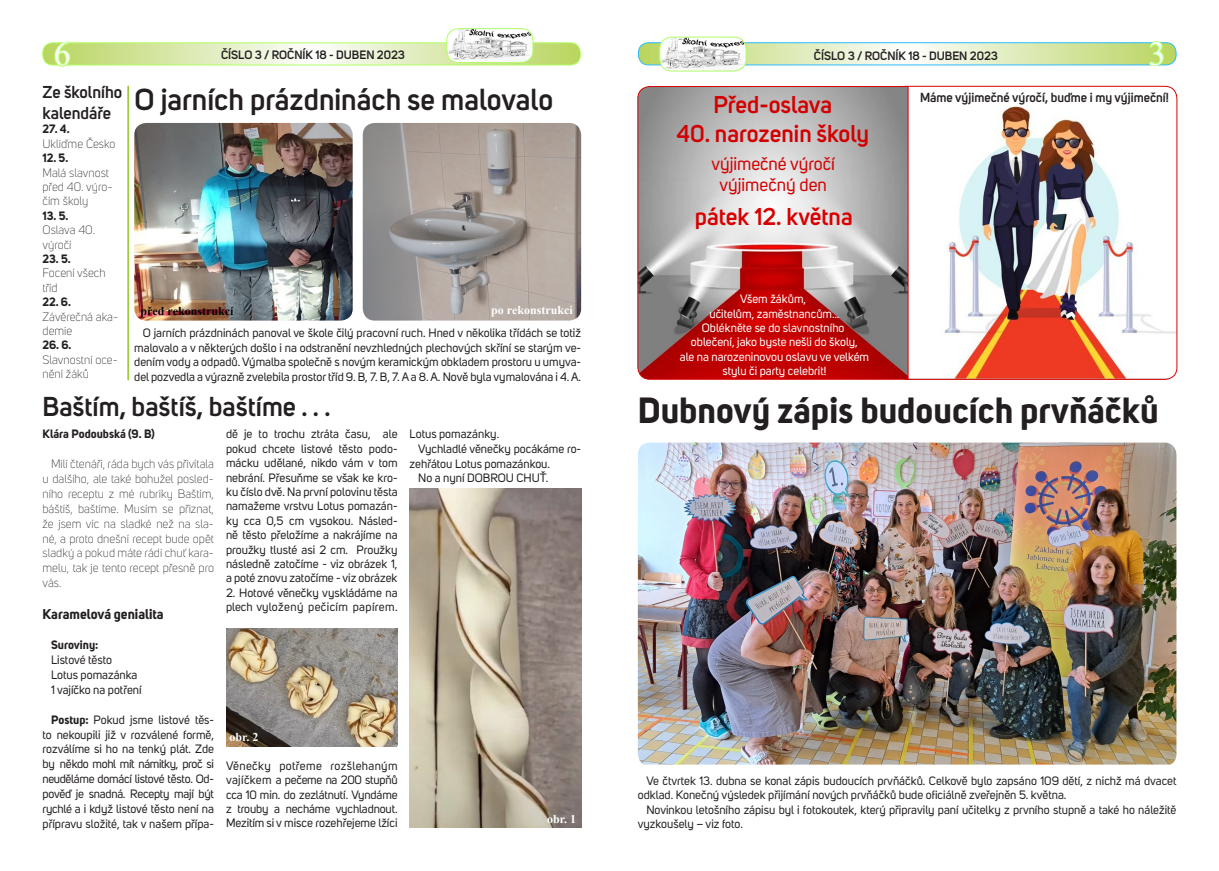
<style>
.page{position:relative;width:1219px;height:871px;background:#fff}
.page>*{position:absolute;margin:0;border:0;box-sizing:border-box;transform-origin:0 0}
.t1{font:700 36px "Uni Sans";color:#231f20}
.t2{font:33.7px "Times New Roman";color:#fff}
.t3{font:33.7px "Times New Roman";color:#f4ffff}
.t4{font:600 30px "Uni Sans";color:#231f20}
.t5{font:600 27px "Uni Sans";color:#231f20}
.t6{font:600 24px "Uni Sans";color:#d20001}
.t7{font:600 24px "Uni Sans";color:#d80001}
.t8{font:18px "Uni Sans";color:#d20001}
.t9{font:600 17px "Uni Sans";color:#231f20}
.t10{font:700 14px "Uni Sans";color:#231f20}
.t11{font:600 13px "Uni Sans";color:#231f20}
.t12{font:12px/14.4px "Uni Sans";color:#231f20;text-align:justify}
.t13{font:300 12px/14.9px "Uni Sans";color:#231f20}
.t14{font:12px "Uni Sans";color:#fff}
.t15{font:700 12px "Uni Sans";color:#231f20}
.t16{font:600 12px "Uni Sans";color:#231f20}
.t17{font:700 12px "Times New Roman";color:#fff}
.t18{font:700 12px "Times New Roman";color:#040503}
.s1{font-weight:700}
</style>
<div class="page">
<div style="left:446px;top:28px;width:87px;height:35px;border:1px solid #b2ff66;border-radius:12px"></div>
<svg style="left:43px;top:29px;width:537px;height:38px"></svg>
<svg style="left:638px;top:37px;width:538px;height:34px"></svg>
<svg style="left:909px;top:85px;width:269px;height:295px"></svg>
<svg style="left:637px;top:85px;width:272px;height:295px;background:#b78888"></svg>
<img style="left:638px;top:442px;width:538px;height:322px">
<img style="left:363px;top:123px;width:218px;height:197px">
<img style="left:134px;top:123px;width:219px;height:197px">
<hr style="left:128px;top:86px;width:1px;height:294px;background:#9ecb3a">
<img style="left:410px;top:488px;width:171px;height:338px">
<img style="left:226px;top:628px;width:172px;height:118px">
<p class="t2" style="left:54px;top:30px;width:18px">6</p>
<p class="t16" style="left:221px;top:48px;width:185px">ČÍSLO 3 / ROČNÍK 18 - DUBEN 2023</p>
<p class="t16" style="left:814px;top:48px;width:185px">ČÍSLO 3 / ROČNÍK 18 - DUBEN 2023</p>
<p class="t3" style="left:1149px;top:30px;width:18px">3</p>
<p class="t9" style="left:43px;top:82px;width:81px">Ze školního</p>
<p class="t9" style="left:43px;top:103px;width:70px">kalendáře</p>
<p class="t15" style="left:43px;top:121px;width:29px">27. 4.</p>
<p class="t13" style="left:43px;top:136px;width:75px">Ukliďme Česko</p>
<p class="t15" style="left:43px;top:150px;width:27px">12. 5.</p>
<p class="t13" style="left:43px;top:165px;width:72px;line-height:14.4px">Malá slavnost před 40. výro&shy;čím školy</p>
<p class="t15" style="left:43px;top:208px;width:27px">13. 5.</p>
<p class="t13" style="left:43px;top:223px;width:54px;line-height:14.4px">Oslava 40. výročí</p>
<p class="t15" style="left:43px;top:251px;width:30px">23. 5.</p>
<p class="t13" style="left:43px;top:266px;width:65px;line-height:14.4px">Focení všech tříd</p>
<p class="t15" style="left:43px;top:294px;width:30px">22. 6.</p>
<p class="t13" style="left:43px;top:309px;width:77px;line-height:14.4px">Závěrečná aka&shy;demie</p>
<p class="t15" style="left:43px;top:337px;width:31px">26. 6.</p>
<p class="t13" style="left:43px;top:352px;width:77px;line-height:14.4px">Slavnostní oce&shy;nění žáků</p>
<p class="t4" style="left:135px;top:81px;width:420px">O jarních prázdninách se malovalo</p>
<p class="t18" style="left:141px;top:302px;width:94px">před rekonstrukcí</p>
<p class="t17" style="left:491px;top:301px;width:83px">po rekonstrukci</p>
<p class="t12" style="left:134px;top:326px;width:448px;text-indent:9px">O jarních prázdninách panoval ve škole čilý pracovní ruch. Hned v několika třídách se totiž malovalo a v některých došlo i na odstranění nevzhledných plechových skříní se starým ve&shy;dením vody a odpadů. Výmalba společně s novým keramickým obkladem prostoru u umyva&shy;del pozvedla a výrazně zvelebila prostor tříd 9. B, 7. B, 7. A a 8. A. Nově byla vymalována i 4. A.</p>
<p class="t5" style="left:43px;top:390px;width:290px">Baštím, baštíš, baštíme . . .</p>
<p class="t15" style="left:43px;top:426px;width:114px">Klára Podoubská (9. B)</p>
<p class="t13" style="left:43px;top:456px;width:173px;text-align:justify;text-indent:9px">Milí čtenáři, ráda bych vás přivítala u dalšího, ale také bohužel posled&shy;ního receptu z mé rubriky Baštím, báštíš, baštíme. Musím se přiznat, že jsem víc na sladké než na sla&shy;né, a proto dnešní recept bude opět sladký a pokud máte rádi chuť kara&shy;melu, tak je tento recept přesně pro vás.</p>
<p class="t10" style="left:43px;top:605px;width:123px">Karamelová genialita</p>
<p class="t15" style="left:51px;top:637px;width:49px">Suroviny:</p>
<p class="t12" style="left:51px;top:652px;width:63px">Listové těsto</p>
<p class="t12" style="left:51px;top:667px;width:88px">Lotus pomazánka</p>
<p class="t12" style="left:51px;top:682px;width:92px">1 vajíčko na potření</p>
<p class="t12" style="left:43px;top:712px;width:173px;line-height:14.9px;text-indent:9px"><span class="s1">Postup:</span> Pokud jsme listové těs&shy;to nekoupili již v rozválené formě, rozválíme si ho na tenký plát. Zde by někdo mohl mít námitky, proč si neuděláme domácí listové těsto. Od&shy;pověď je snadná. Recepty mají být rychlé a i když listové těsto není na přípravu složité, tak v našem přípa-</p>
<p class="t12" style="left:226px;top:427px;width:173px">dě je to trochu ztráta času, ale pokud chcete listové těsto podo&shy;mácku udělané, nikdo vám v tom nebrání. Přesuňme se však ke kro&shy;ku číslo dvě. Na první polovinu těsta namažeme vrstvu Lotus pomazán&shy;ky cca 0,5 cm vysokou. Násled&shy;ně těsto přeložíme a nakrájíme na proužky tlusté asi 2 cm. Proužky následně zatočíme - viz obrázek 1, a poté znovu zatočíme - viz obrázek</p>
<p class="t12" style="left:226px;top:585px;width:173px">2. Hotové věnečky vyskládáme na plech vyložený pečicím papírem.</p>
<p class="t17" style="left:230px;top:728px;width:30px">obr. 2</p>
<p class="t12" style="left:226px;top:758px;width:173px">Věnečky potřeme rozšlehaným vajíčkem a pečeme na 200 stupňů cca 10 min. do zezlátnutí. Vyndáme z trouby a necháme vychladnout.<br>Mezitím si v misce rozehřejeme lžíci</p>
<p class="t12" style="left:410px;top:427px;width:91px">Lotus pomazánky.</p>
<p class="t12" style="left:410px;top:441px;width:173px;text-indent:9px">Vychladlé věnečky pocákáme ro&shy;zehřátou Lotus pomazánkou.</p>
<p class="t12" style="left:418px;top:471px;width:132px">No a nyní DOBROU CHUŤ.</p>
<p class="t17" style="left:547px;top:810px;width:30px">obr. 1</p>
<p class="t6" style="left:713px;top:90px;width:120px">Před-oslava</p>
<p class="t6" style="left:676px;top:119px;width:194px">40. narozenin školy</p>
<p class="t8" style="left:711px;top:153px;width:125px">výjimečné výročí</p>
<p class="t8" style="left:720px;top:174px;width:109px">výjimečný den</p>
<p class="t7" style="left:695px;top:202px;width:159px">pátek 12. května</p>
<p class="t14" style="left:740px;top:292px;width:67px">Všem žákům,</p>
<p class="t14" style="left:709px;top:306px;width:131px">učitelům, zaměstnancům…</p>
<p class="t14" style="left:702px;top:321px;width:144px">Oblékněte se do slavnostního</p>
<p class="t14" style="left:691px;top:335px;width:168px">oblečení, jako byste nešli do školy,</p>
<p class="t14" style="left:680px;top:349px;width:191px">ale na narozeninovou oslavu ve velkém</p>
<p class="t14" style="left:722px;top:364px;width:105px">stylu či party celebrit!</p>
<p class="t11" style="left:920px;top:90px;width:250px">Máme výjimečné výročí, buďme i my výjimeční!</p>
<p class="t1" style="left:638px;top:387px;width:522px">Dubnový zápis budoucích prvňáčků</p>
<p class="t12" style="left:638px;top:773px;width:540px;text-indent:9px">Ve čtvrtek 13. dubna se konal zápis budoucích prvňáčků. Celkově bylo zapsáno 109 dětí, z nichž má dvacet odklad. Konečný výsledek přijímání nových prvňáčků bude oficiálně zveřejněn 5. května.</p>
<p class="t12" style="left:638px;top:802px;width:540px;text-indent:9px">Novinkou letošního zápisu byl i fotokoutek, který připravily paní učitelky z prvního stupně a také ho náležitě vyzkoušely – viz foto.</p>
</div>
